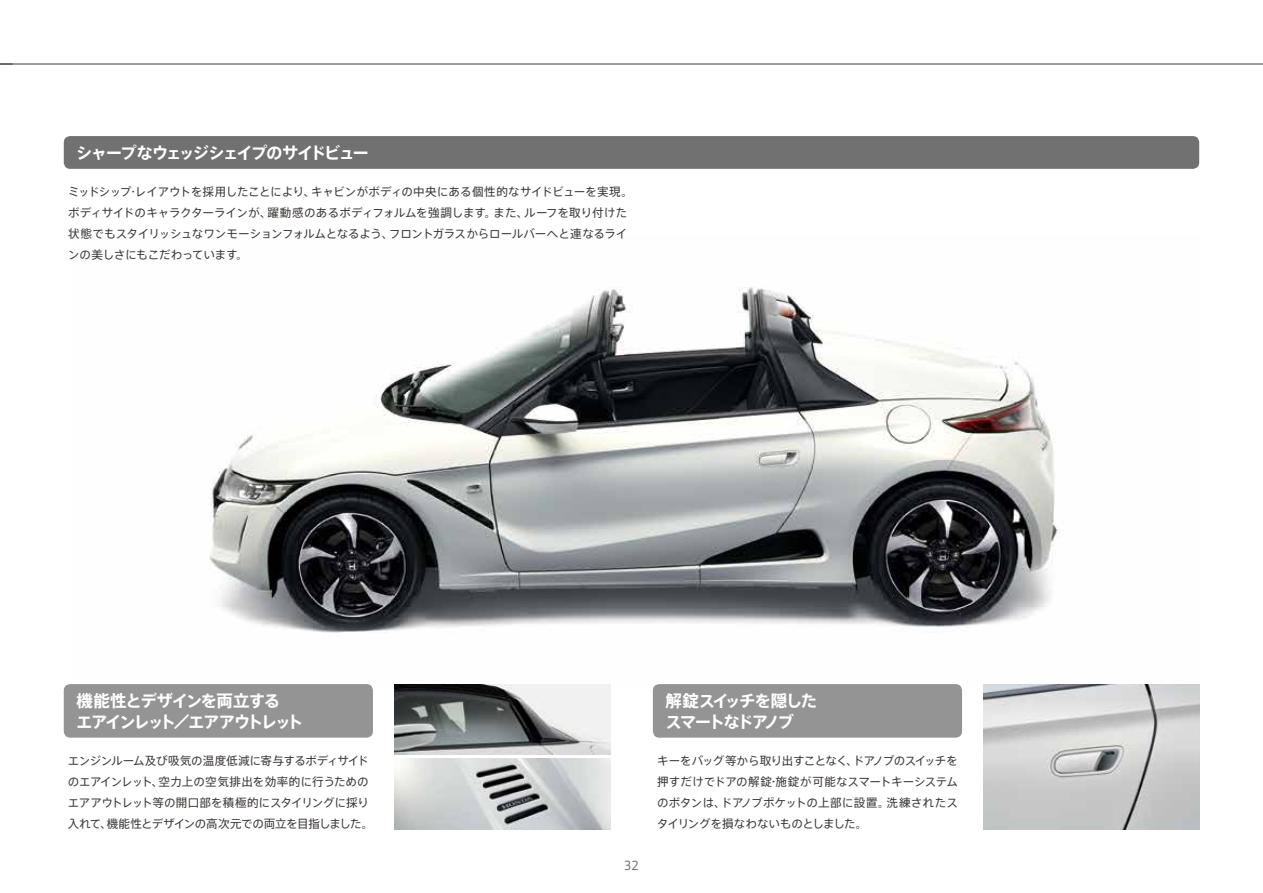
<style>
.page{position:relative;width:1263px;height:893px;background:#fff}
.page>*{position:absolute;margin:0;border:0;box-sizing:border-box;transform-origin:0 0}
.t1{font:700 16.5px/21px "Axis Std";letter-spacing:-.11em;color:#fff}
.t2{font:12px "Axis Std";color:#727171}
.t3{font:11.55px/21px "Axis Std";letter-spacing:-.02em;color:#3e3a39}
</style>
<div class="page">
<img style="left:209px;top:287px;width:849px;height:399px">
<div style="left:64px;top:136px;width:1135px;height:33px;background:#727171;border-radius:6px"></div>
<div style="left:64px;top:684px;width:309px;height:54px;background:#949495;border-radius:6px"></div>
<img style="left:394px;top:684px;width:216px;height:71px">
<hr style="left:0;top:64px;width:1263px;height:1px;background:#3e3a39">
<img style="left:394px;top:759px;width:216px;height:70px">
<div style="left:653px;top:684px;width:309px;height:54px;background:#949495;border-radius:6px"></div>
<img style="left:983px;top:684px;width:216px;height:145px">
<h1 class="t1" style="left:76px;top:141px;width:294px">シャープなウェッジシェイプのサイドビュー</h1>
<p class="t3" style="left:68px;top:180px;width:567px">ミッドシップ・レイアウトを採用したことにより、キャビンがボディの中央にある個性的なサイドビューを実現。ボディサイドのキャラクターラインが、躍動感のあるボディフォルムを強調します。また、ルーフを取り付けた状態でもスタイリッシュなワンモーションフォルムとなるよう、フロントガラスからロールバーへと連なるラインの美しさにもこだわっています。</p>
<h1 class="t1" style="left:76px;top:689px;width:229px">機能性とデザインを両立する<br>エアインレット／エアアウトレット</h1>
<p class="t3" style="left:68px;top:749px;width:307px">エンジンルーム及び吸気の温度低減に寄与するボディサイドのエアインレット、空力上の空気排出を効率的に行うためのエアアウトレット等の開口部を積極的にスタイリングに採り入れて、機能性とデザインの高次元での両立を目指しました。</p>
<p class="t2" style="left:624px;top:857px;width:17px">32</p>
<h1 class="t1" style="left:665px;top:689px;width:153px">解錠スイッチを隠したスマートなドアノブ</h1>
<p class="t3" style="left:657px;top:749px;width:302px;text-align:justify">キーをバッグ等から取り出すことなく、ドアノブのスイッチを押すだけでドアの解錠・施錠が可能なスマートキーシステムのボタンは、ドアノブポケットの上部に設置。洗練されたスタイリングを損なわないものとしました。</p>
</div>
